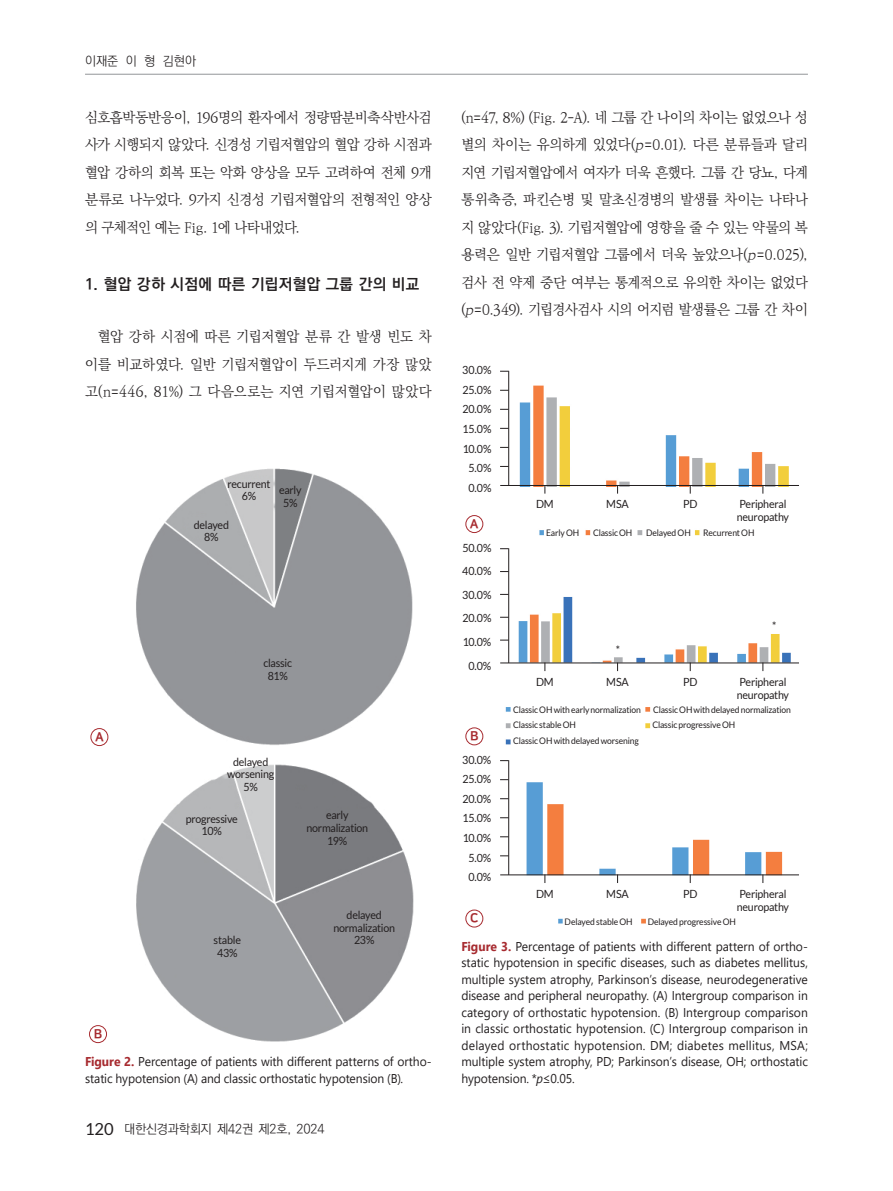
<style>
.page{position:relative;width:893px;height:1191px;background:#fff}
.page>*{position:absolute;margin:0;border:0;box-sizing:border-box;transform-origin:0 0}
.t1{font:700 15.45px "Ko Pub World Dotum";letter-spacing:.03em;color:#231f20}
.t2{font:300 14.25px/27.5px "Ko Pub World Batang";letter-spacing:-.025em;color:#231f20;text-align:justify}
.t3{font:12.75px/16.5px "Segoe UI";letter-spacing:-.01em;color:#231f20;text-align:justify;scale:.95 1}
.t4{font:300 12.75px "Ko Pub World Dotum";letter-spacing:-.015em;color:#231f20}
.t5{font:12.75px "Nanum Square OTF ac EB";color:#a72b30}
.t6{font:11.25px/12.8px "Lato";letter-spacing:-.02em;color:#231f20;text-align:center;scale:.95 1}
.t7{font:9px "Lato";letter-spacing:-.015em;color:#231f20;scale:.95 1}
.s1{font-weight:700;color:#a72b30}
.s2{font-family:"Lato";font-weight:400;font-size:16.65px}
.s3{font-style:italic}
</style>
<div class="page">
<hr style="left:85px;top:74px;width:723px;height:1px;background:#939598">
<img style="left:500px;top:370px;width:289px;height:123px">
<img style="left:500px;top:548px;width:299px;height:123px">
<img style="left:500px;top:760px;width:299px;height:123px">
<img style="left:475px;top:917px;width:171px;height:11px">
<img style="left:479px;top:707px;width:172px;height:37px">
<img style="left:477px;top:528px;width:223px;height:8px">
<hr style="left:508px;top:371px;width:1px;height:114px;background:#231f20">
<hr style="left:508px;top:548px;width:1px;height:115px;background:#231f20">
<hr style="left:508px;top:760px;width:1px;height:115px;background:#231f20">
<hr style="left:500px;top:485px;width:299px;height:1px;background:#231f20">
<hr style="left:500px;top:662px;width:299px;height:1px;background:#231f20">
<hr style="left:500px;top:874px;width:299px;height:1px;background:#231f20">
<div style="left:466px;top:910px;width:17px;height:17px;background:#fff;border-radius:50%"></div>
<div style="left:466px;top:909px;width:17px;height:18px;border:1px solid #a72b30;border-radius:50%"></div>
<div style="left:466px;top:515px;width:17px;height:17px;background:#fff;border-radius:50%"></div>
<div style="left:466px;top:515px;width:17px;height:18px;border:1px solid #a72b30;border-radius:50%"></div>
<div style="left:466px;top:728px;width:17px;height:17px;background:#fff;border-radius:50%"></div>
<div style="left:466px;top:727px;width:17px;height:18px;border:1px solid #a72b30;border-radius:50%"></div>
<img style="left:89px;top:468px;width:325px;height:576px">
<div style="left:91px;top:728px;width:17px;height:17px;background:#fff;border-radius:50%"></div>
<div style="left:91px;top:728px;width:17px;height:18px;border:1px solid #a72b30;border-radius:50%"></div>
<div style="left:90px;top:1025px;width:17px;height:17px;background:#fff;border-radius:50%"></div>
<div style="left:89px;top:1025px;width:18px;height:17px;border:1px solid #a72b30;border-radius:50%"></div>
<p class="t4" style="left:85px;top:52px;width:113px">이재준 이 형 김현아</p>
<p class="t2" style="left:85px;top:104px;width:348px">심호흡박동반응이, 196명의 환자에서 정량땀분비축삭반사검 사가 시행되지 않았다. 신경성 기립저혈압의 혈압 강하 시점과 혈압 강하의 회복 또는 악화 양상을 모두 고려하여 전체 9개 분류로 나누었다. 9가지 신경성 기립저혈압의 전형적인 양상 의 구체적인 예는 Fig. 1에 나타내었다.</p>
<p class="t1" style="left:85px;top:273px;width:336px">1. 혈압 강하 시점에 따른 기립저혈압 그룹 간의 비교</p>
<p class="t2" style="left:85px;top:323px;width:348px;text-indent:13px">혈압 강하 시점에 따른 기립저혈압 분류 간 발생 빈도 차 이를 비교하였다. 일반 기립저혈압이 두드러지게 가장 많았 고(n=446, 81%) 그 다음으로는 지연 기립저혈압이 많았다</p>
<p class="t6" style="left:227px;top:477px;width:47px">recurrent<br>6%</p>
<p class="t6" style="left:279px;top:483px;width:25px">early<br>5%</p>
<p class="t5" style="left:95px;top:730px;width:10px">A</p>
<p class="t5" style="left:94px;top:1027px;width:10px">B</p>
<p class="t6" style="left:194px;top:518px;width:39px">delayed<br>8%</p>
<p class="t6" style="left:264px;top:657px;width:32px">classic<br>81%</p>
<p class="t6" style="left:227px;top:755px;width:51px">delayed worsening<br>5%</p>
<p class="t6" style="left:186px;top:812px;width:56px">progressive<br>10%</p>
<p class="t6" style="left:214px;top:933px;width:30px">stable<br>43%</p>
<p class="t6" style="left:306px;top:808px;width:67px">early normalization<br>19%</p>
<p class="t6" style="left:333px;top:908px;width:67px">delayed normalization<br>23%</p>
<p class="t3" style="left:85px;top:1052px;width:366px"><span class="s1">Figure 2.</span> Percentage of patients with different patterns of ortho&shy;static hypotension (A) and classic orthostatic hypotension (B).</p>
<p class="t4" style="left:85px;top:1120px;width:241px"><span class="s2">120</span> 대한신경과학회지 제42권 제2호, 2024</p>
<p class="t2" style="left:461px;top:104px;width:348px">(n=47, 8%) (Fig. 2-A). 네 그룹 간 나이의 차이는 없었으나 성 별의 차이는 유의하게 있었다(<span class="s3">p</span>=0.01). 다른 분류들과 달리 지연 기립저혈압에서 여자가 더욱 흔했다. 그룹 간 당뇨, 다계 통위축증, 파킨슨병 및 말초신경병의 발생률 차이는 나타나 지 않았다(Fig. 3). 기립저혈압에 영향을 줄 수 있는 약물의 복 용력은 일반 기립저혈압 그룹에서 더욱 높았으나(<span class="s3">p</span>=0.025), 검사 전 약제 중단 여부는 통계적으로 유의한 차이는 없었다 (<span class="s3">p</span>=0.349). 기립경사검사 시의 어지럼 발생률은 그룹 간 차이</p>
<p class="t6" style="left:462px;top:360px;width:32px;line-height:19.6px">30.0%<br>25.0%<br>20.0%<br>15.0%<br>10.0%<br>5.0%<br>0.0%</p>
<p class="t5" style="left:470px;top:517px;width:10px">A</p>
<p class="t6" style="left:462px;top:535px;width:32px;line-height:23.5px">50.0%<br>40.0%<br>30.0%<br>20.0%<br>10.0%<br>0.0%</p>
<p class="t5" style="left:470px;top:729px;width:10px">B</p>
<p class="t6" style="left:462px;top:749px;width:32px;line-height:19.6px">30.0%<br>25.0%<br>20.0%<br>15.0%<br>10.0%<br>5.0%<br>0.0%</p>
<p class="t5" style="left:470px;top:911px;width:10px">C</p>
<p class="t6" style="left:737px;top:498px;width:57px;text-align:left">Peripheral neuropathy</p>
<p class="t6" style="left:606px;top:498px;width:25px">MSA</p>
<p class="t6" style="left:536px;top:498px;width:20px">DM</p>
<p class="t7" style="left:546px;top:527px;width:36px">Early OH</p>
<p class="t7" style="left:593px;top:527px;width:43px">Classic OH</p>
<p class="t7" style="left:646px;top:527px;width:49px">Delayed OH</p>
<p class="t7" style="left:703px;top:527px;width:56px">Recurrent OH</p>
<p class="t6" style="left:683px;top:498px;width:17px">PD</p>
<p class="t6" style="left:536px;top:675px;width:20px">DM</p>
<p class="t6" style="left:616px;top:643px;width:6px">*</p>
<p class="t6" style="left:606px;top:675px;width:25px">MSA</p>
<p class="t6" style="left:683px;top:675px;width:17px">PD</p>
<p class="t6" style="left:772px;top:620px;width:6px">*</p>
<p class="t6" style="left:737px;top:675px;width:57px;text-align:left">Peripheral neuropathy</p>
<p class="t7" style="left:513px;top:704px;width:136px">Classic OH with early normalization</p>
<p class="t7" style="left:653px;top:704px;width:147px">Classic OH with delayed normalization</p>
<p class="t7" style="left:513px;top:720px;width:68px">Classic stable OH</p>
<p class="t7" style="left:652px;top:720px;width:89px">Classic progressive OH</p>
<p class="t7" style="left:513px;top:735px;width:134px">Classic OH with delayed worsening</p>
<p class="t6" style="left:536px;top:887px;width:20px">DM</p>
<p class="t6" style="left:606px;top:887px;width:25px">MSA</p>
<p class="t6" style="left:683px;top:887px;width:17px">PD</p>
<p class="t6" style="left:737px;top:887px;width:57px;text-align:left">Peripheral neuropathy</p>
<p class="t7" style="left:565px;top:916px;width:73px">Delayed stable OH</p>
<p class="t7" style="left:648px;top:916px;width:94px">Delayed progressive OH</p>
<p class="t3" style="left:461px;top:936px;width:366px"><span class="s1">Figure 3.</span> Percentage of patients with different pattern of ortho&shy;static hypotension in specific diseases, such as diabetes mellitus, multiple system atrophy, Parkinson’s disease, neurodegenerative disease and peripheral neuropathy. (A) Intergroup comparison in category of orthostatic hypotension. (B) Intergroup comparison in classic orthostatic hypotension. (C) Intergroup comparison in delayed orthostatic hypotension. DM; diabetes mellitus, MSA; multiple system atrophy, PD; Parkinson’s disease, OH; orthostatic hypotension. *<span class="s3">p</span>≤0.05.</p>
</div>
